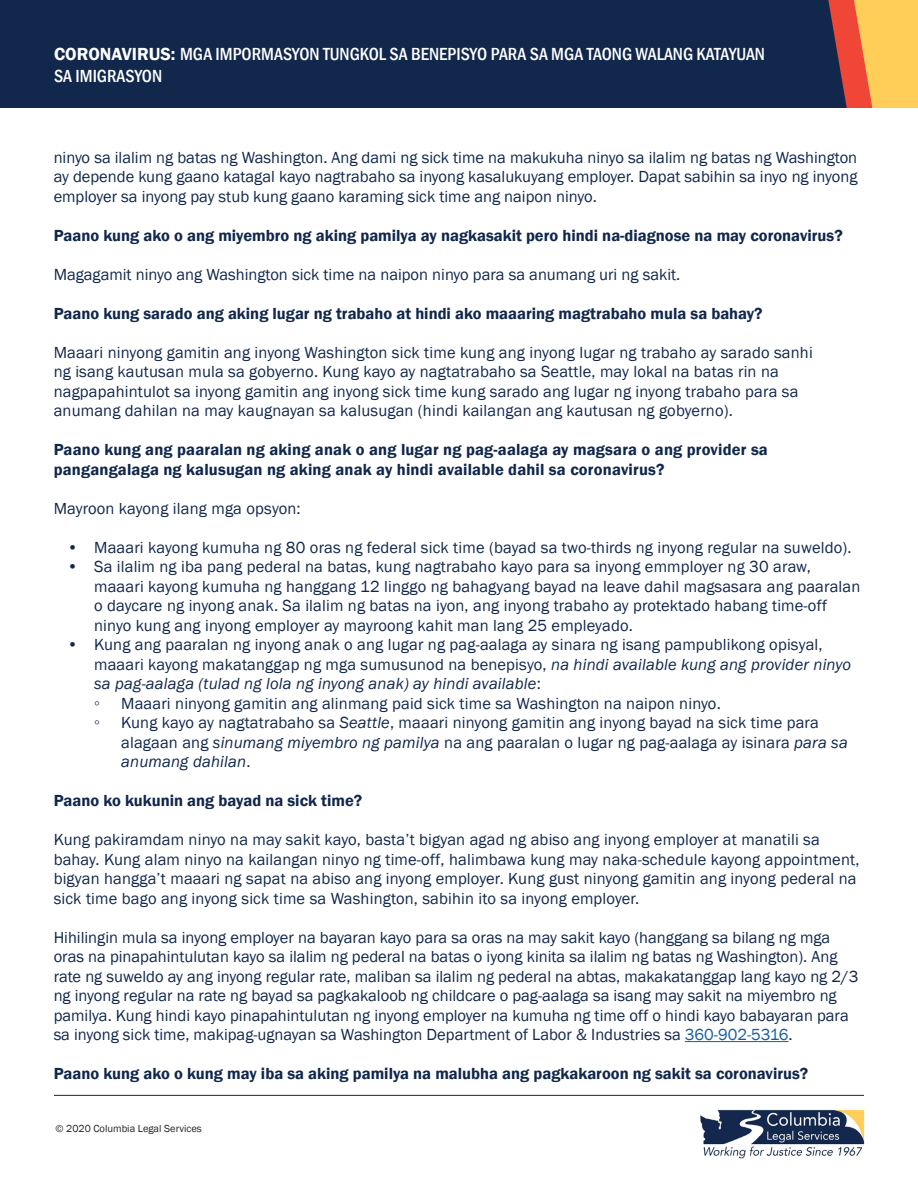
<style>
.page{position:relative;width:918px;height:1188px;background:#fff}
.page>*{position:absolute;margin:0;border:0;box-sizing:border-box;transform-origin:0 0}
.t1{font:500 condensed 18px/21.6px "Franklin Gothic";color:#fff}
.t2{font:16.5px/19.5px "Franklin Gothic";letter-spacing:.01em;color:#11274b}
.t3{font:600 16.5px/19.5px "Franklin Gothic";color:#11274b}
.t4{font:10.5px "Franklin Gothic";color:#231f20}
.s1{font-weight:600;font-stretch:normal}
.s2{font-style:italic}
.s3{color:#175d9e}
</style>
<div class="page">
<img style="left:700px;top:1109px;width:165px;height:50px">
<hr style="left:54px;top:1095px;width:810px;height:1px;background:#11274b">
<div style="left:872px;top:0;width:46px;height:108px;background:#fece58"></div>
<svg style="left:847px;top:0;width:25px;height:108px;background:#f47642"></svg>
<div style="left:0;top:0;width:847px;height:108px;background:#11274b"></div>
<hr style="left:685px;top:1041px;width:104px;height:1px;background:#175d9e">
<p class="t1" style="left:54px;top:43px;width:713px"><span class="s1">CORONAVIRUS:</span> MGA IMPORMASYON TUNGKOL SA BENEPISYO PARA SA MGA TAONG WALANG KATAYUAN<br>SA IMIGRASYON</p>
<p class="t2" style="left:54px;top:148px;width:805px;text-align:justify">ninyo sa ilalim ng batas ng Washington. Ang dami ng sick time na makukuha ninyo sa ilalim ng batas ng Washington ay depende kung gaano katagal kayo nagtrabaho sa inyong kasalukuyang employer. Dapat sabihin sa inyo ng inyong employer sa inyong pay stub kung gaano karaming sick time ang naipon ninyo.</p>
<p class="t3" style="left:54px;top:226px;width:791px">Paano kung ako o ang miyembro ng aking pamilya ay nagkasakit pero hindi na-diagnose na may coronavirus?</p>
<p class="t2" style="left:54px;top:265px;width:628px">Magagamit ninyo ang Washington sick time na naipon ninyo para sa anumang uri ng sakit.</p>
<p class="t3" style="left:54px;top:304px;width:711px">Paano kung sarado ang aking lugar ng trabaho at hindi ako maaaring magtrabaho mula sa bahay?</p>
<p class="t2" style="left:54px;top:343px;width:761px">Maaari ninyong gamitin ang inyong Washington sick time kung ang inyong lugar ng trabaho ay sarado sanhi ng isang kautusan mula sa gobyerno. Kung kayo ay nagtatrabaho sa Seattle, may lokal na batas rin na nagpapahintulot sa inyong gamitin ang inyong sick time kung sarado ang lugar ng inyong trabaho para sa anumang dahilan na may kaugnayan sa kalusugan (hindi kailangan ang kautusan ng gobyerno).</p>
<p class="t3" style="left:54px;top:440px;width:716px">Paano kung ang paaralan ng aking anak o ang lugar ng pag-aalaga ay magsara o ang provider sa pangangalaga ng kalusugan ng aking anak ay hindi available dahil sa coronavirus?</p>
<p class="t2" style="left:54px;top:499px;width:249px">Mayroon kayong ilang mga opsyon:</p>
<p class="t2" style="left:67px;top:538px;width:786px">• Maaari kayong kumuha ng 80 oras ng federal sick time (bayad sa two-thirds ng inyong regular na suweldo).</p>
<p class="t2" style="left:94px;top:557px;width:768px;text-indent:-27px">• Sa ilalim ng iba pang pederal na batas, kung nagtrabaho kayo para sa inyong emmployer ng 30 araw, maaari kayong kumuha ng hanggang 12 linggo ng bahagyang bayad na leave dahil magsasara ang paaralan o daycare ng inyong anak. Sa ilalim ng batas na iyon, ang inyong trabaho ay protektado habang time-off ninyo kung ang inyong employer ay mayroong kahit man lang 25 empleyado.</p>
<p class="t2" style="left:94px;top:635px;width:758px;text-indent:-27px">• Kung ang paaralan ng inyong anak o ang lugar ng pag-aalaga ay sinara ng isang pampublikong opisyal, maaari kayong makatanggap ng mga sumusunod na benepisyo, <span class="s2">na hindi available kung ang provider ninyo sa pag-aalaga (tulad ng lola ng inyong anak) ay hindi available</span>:</p>
<p class="t2" style="left:94px;top:694px;width:7px">◦</p>
<p class="t2" style="left:121px;top:694px;width:601px">Maaari ninyong gamitin ang alinmang paid sick time sa Washington na naipon ninyo.</p>
<p class="t2" style="left:94px;top:713px;width:7px">◦</p>
<p class="t2" style="left:121px;top:713px;width:728px">Kung kayo ay nagtatrabaho sa <span class="s2">Seattle</span>, maaari ninyong gamitin ang inyong bayad na sick time para alagaan ang <span class="s2">sinumang miyembro ng pamilya</span> na ang paaralan o lugar ng pag-aalaga ay isinara <span class="s2">para sa anumang dahilan</span>.</p>
<p class="t3" style="left:54px;top:791px;width:310px">Paano ko kukunin ang bayad na sick time?</p>
<p class="t2" style="left:54px;top:830px;width:807px">Kung pakiramdam ninyo na may sakit kayo, basta’t bigyan agad ng abiso ang inyong employer at manatili sa bahay. Kung alam ninyo na kailangan ninyo ng time-off, halimbawa kung may naka-schedule kayong appointment, bigyan hangga’t maaari ng sapat na abiso ang inyong employer. Kung gust ninyong gamitin ang inyong pederal na sick time bago ang inyong sick time sa Washington, sabihin ito sa inyong employer.</p>
<p class="t2" style="left:54px;top:928px;width:806px">Hihilingin mula sa inyong employer na bayaran kayo para sa oras na may sakit kayo (hanggang sa bilang ng mga oras na pinapahintulutan kayo sa ilalim ng pederal na batas o iyong kinita sa ilalim ng batas ng Washington). Ang rate ng suweldo ay ang inyong regular rate, maliban sa ilalim ng pederal na abtas, makakatanggap lang kayo ng 2/3 ng inyong regular na rate ng bayad sa pagkakaloob ng childcare o pag-aalaga sa isang may sakit na miyembro ng pamilya. Kung hindi kayo pinapahintulutan ng inyong employer na kumuha ng time off o hindi kayo babayaran para sa inyong sick time, makipag-ugnayan sa Washington Department of Labor &amp; Industries sa <span class="s3">360-902-5316</span>.</p>
<p class="t3" style="left:54px;top:1064px;width:756px">Paano kung ako o kung may iba sa aking pamilya na malubha ang pagkakaroon ng sakit sa coronavirus?</p>
<p class="t4" style="left:56px;top:1122px;width:148px">© 2020 Columbia Legal Services</p>
</div>
